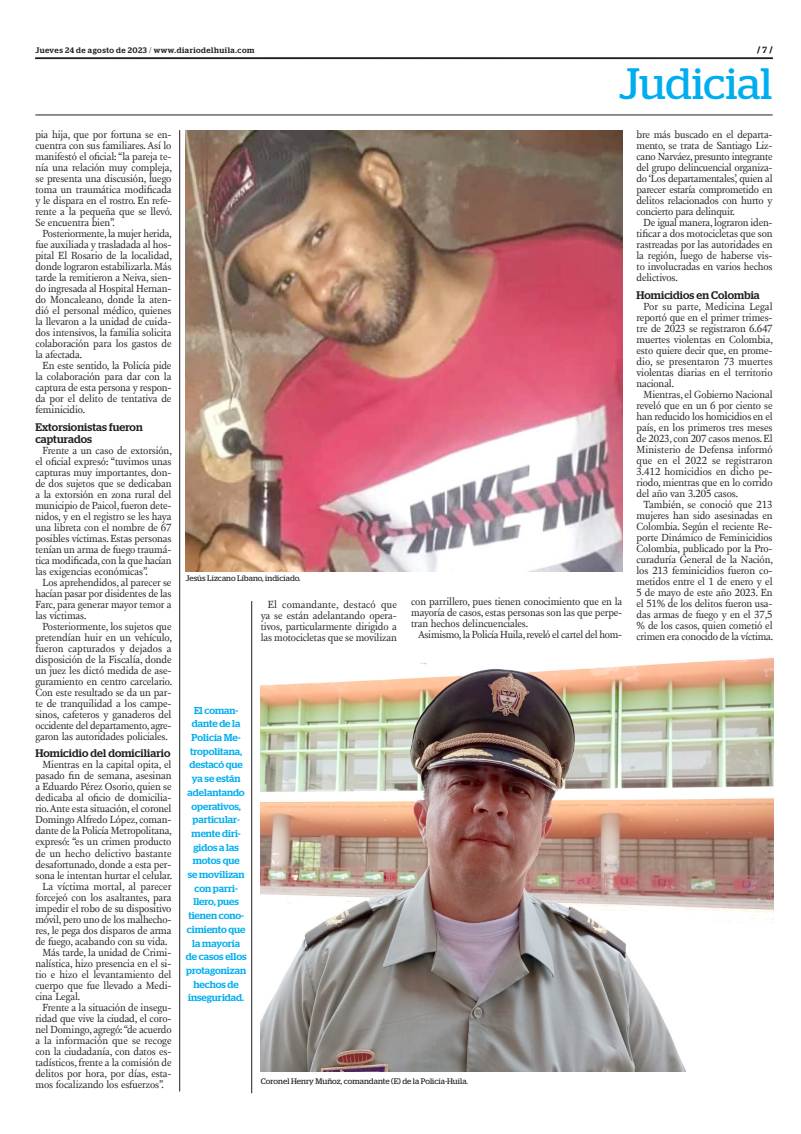
<style>
.page{position:relative;width:801px;height:1134px;background:#fff}
.page>*{position:absolute;margin:0;border:0;box-sizing:border-box;transform-origin:0 0}
.t1{font:43.9px "Stag";color:#00aeef}
.INTERTITULO{font:500 11px/12px "Stag";letter-spacing:.005em;color:#231f20}
.TEXTO{font:10.6px/11px "New Fournier BP";letter-spacing:-.01em;color:#231f20;text-align:justify}
.DESTACADO_AZUL{font:500 10px/13.7px "Stag";color:#00aeef;text-align:center}
.t2{font:700 9px "Stag";color:#231f20}
.PIE_DE_FOTO{font:8px "Stag";letter-spacing:.01em;color:#231f20}
.t3{font:500 8px "Stag";letter-spacing:.06em;color:#231f20}
.s1{font-weight:300}
.s2{font-weight:500}
</style>
<div class="page">
<svg style="left:35px;top:58px;width:738px;height:1px"></svg>
<hr style="left:35px;top:115px;width:737px;height:1px;background:#231f20">
<img style="left:186px;top:130px;width:436px;height:441px">
<img style="left:261px;top:658px;width:513px;height:413px">
<hr style="left:179px;top:130px;width:1px;height:961px;background:#231f20">
<hr style="left:251px;top:601px;width:1px;height:492px;background:#231f20">
<p class="t3" style="left:35px;top:45px;width:220px">Jueves 24 de agosto de 2023 <span class="s1">/</span> www.diariodelhuila.com</p>
<p class="t2" style="left:757px;top:45px;width:17px">/ <span class="s2">7</span> /</p>
<p class="t1" style="left:619px;top:59px;width:155px">Judicial</p>
<p class="TEXTO" style="left:35px;top:129px;width:138px">pia hija, que por fortuna se en&shy;cuentra con sus familiares. Así lo manifestó el oficial: “la pareja te&shy;nía una relación muy compleja, se presenta una discusión, luego toma un traumática modificada y le dispara en el rostro. En refe&shy;rente a la pequeña que se llevó.<br>Se encuentra bien”.</p>
<p class="TEXTO" style="left:35px;top:228px;width:138px;text-indent:7px">Posteriormente, la mujer herida, fue auxiliada y trasladada al hos&shy;pital El Rosario de la localidad, donde lograron estabilizarla. Más tarde la remitieron a Neiva, sien&shy;do ingresada al Hospital Hernan&shy;do Moncaleano, donde la aten&shy;dió el personal médico, quienes la llevaron a la unidad de cuida&shy;dos intensivos, la familia solicita colaboración para los gastos de la afectada.</p>
<p class="TEXTO" style="left:35px;top:360px;width:138px;text-indent:7px">En este sentido, la Policía pide la colaboración para dar con la captura de esta persona y respon&shy;da por el delito de tentativa de feminicidio.</p>
<p class="INTERTITULO" style="left:35px;top:421px;width:109px">Extorsionistas fueron capturados</p>
<p class="TEXTO" style="left:35px;top:445px;width:138px;text-indent:7px">Frente a un caso de extorsión, el oficial expresó: “tuvimos unas capturas muy importantes, don&shy;de dos sujetos que se dedicaban a la extorsión en zona rural del municipio de Paicol, fueron dete&shy;nidos, y en el registro se les haya una libreta con el nombre de 67 posibles víctimas. Estas personas tenían un arma de fuego traumá&shy;tica modificada, con la que hacían las exigencias económicas”.</p>
<p class="TEXTO" style="left:35px;top:577px;width:138px;text-indent:7px">Los aprehendidos, al parecer se hacían pasar por disidentes de las Farc, para generar mayor temor a las víctimas.</p>
<p class="TEXTO" style="left:35px;top:621px;width:138px;text-indent:7px">Posteriormente, los sujetos que pretendían huir en un vehículo, fueron capturados y dejados a disposición de la Fiscalía, donde un juez les dictó medida de ase&shy;guramiento en centro carcelario.<br>Con este resultado se da un par&shy;te de tranquilidad a los campe&shy;sinos, cafeteros y ganaderos del occidente del departamento, agre&shy;garon las autoridades policiales.</p>
<p class="INTERTITULO" style="left:35px;top:747px;width:137px">Homicidio del domiciliario</p>
<p class="TEXTO" style="left:35px;top:759px;width:138px;text-indent:7px">Mientras en la capital opita, el pasado fin de semana, asesinan a Eduardo Pérez Osorio, quien se dedicaba al oficio de domicilia&shy;rio. Ante esta situación, el coronel Domingo Alfredo López, coman&shy;dante de la Policía Metropolitana, expresó: “es un crimen producto de un hecho delictivo bastante desafortunado, donde a esta per&shy;sona le intentan hurtar el celular.</p>
<p class="TEXTO" style="left:35px;top:880px;width:138px;text-indent:7px">La víctima mortal, al parecer forcejeó con los asaltantes, para impedir el robo de su dispositivo móvil, pero uno de los malhecho&shy;res, le pega dos disparos de arma de fuego, acabando con su vida.</p>
<p class="TEXTO" style="left:35px;top:946px;width:138px;text-indent:7px">Más tarde, la unidad de Crimi&shy;nalística, hizo presencia en el si&shy;tio e hizo el levantamiento del cuerpo que fue llevado a Medi&shy;cina Legal.</p>
<p class="TEXTO" style="left:35px;top:1001px;width:138px;text-indent:7px">Frente a la situación de insegu&shy;ridad que vive la ciudad, el coro&shy;nel Domingo, agregó: “de acuerdo a la información que se recoge con la ciudadanía, con datos es&shy;tadísticos, frente a la comisión de delitos por hora, por días, esta&shy;mos focalizando los esfuerzos”.</p>
<p class="PIE_DE_FOTO" style="left:186px;top:573px;width:116px">Jesús Lizcano Líbano, indiciado.</p>
<p class="TEXTO" style="left:261px;top:599px;width:138px;text-indent:7px">El comandante, destacó que ya se están adelantando opera&shy;tivos, particularmente dirigido a las motocicletas que se movilizan</p>
<p class="TEXTO" style="left:411px;top:596px;width:213px">con parrillero, pues tienen conocimiento que en la mayoría de casos, estas personas son las que perpe&shy;tran hechos delincuenciales.</p>
<p class="TEXTO" style="left:418px;top:629px;width:206px">Asimismo, la Policía Huila, reveló el cartel del hom-</p>
<p class="DESTACADO_AZUL" style="left:186px;top:703px;width:62px">El coman&shy;dante de la<br>Policía Me&shy;tropolitana, destacó que ya se están adelantando operativos, particular&shy;mente diri&shy;gidos a las motos que<br>se movilizan con parri&shy;llero, pues tienen cono&shy;cimiento que la mayoría de casos ellos protagonizan hechos de inseguridad.</p>
<p class="PIE_DE_FOTO" style="left:261px;top:1077px;width:209px">Coronel Henry Muñoz, comandante (E) de la Policía-Huila.</p>
<p class="TEXTO" style="left:636px;top:129px;width:138px">bre más buscado en el departa&shy;mento, se trata de Santiago Liz&shy;cano Narváez, presunto integrante del grupo delincuencial organiza&shy;do ‘Los departamentales’, quien al parecer estaría comprometido en delitos relacionados con hurto y concierto para delinquir.</p>
<p class="TEXTO" style="left:636px;top:217px;width:138px;text-indent:7px">De igual manera, lograron iden&shy;tificar a dos motocicletas que son rastreadas por las autoridades en la región, luego de haberse vis&shy;to involucradas en varios hechos delictivos.</p>
<p class="INTERTITULO" style="left:636px;top:289px;width:125px">Homicidios en Colombia</p>
<p class="TEXTO" style="left:636px;top:301px;width:138px;text-indent:7px">Por su parte, Medicina Legal reportó que en el primer trimes&shy;tre de 2023 se registraron 6.647 muertes violentas en Colombia, esto quiere decir que, en prome&shy;dio, se presentaron 73 muertes violentas diarias en el territorio nacional.</p>
<p class="TEXTO" style="left:636px;top:389px;width:138px;text-indent:7px">Mientras, el Gobierno Nacional reveló que en un 6 por ciento se han reducido los homicidios en el país, en los primeros tres meses de 2023, con 207 casos menos.El Ministerio de Defensa informó que en el 2022 se registraron 3.412 homicidios en dicho pe&shy;riodo, mientras que en lo corrido del año van 3.205 casos.</p>
<p class="TEXTO" style="left:636px;top:499px;width:138px;text-indent:7px">También, se conoció que 213 mujeres han sido asesinadas en Colombia. Según el reciente Re&shy;porte Dinámico de Feminicidios Colombia, publicado por la Pro&shy;curaduría General de la Nación, los 213 feminicidios fueron co&shy;metidos entre el 1 de enero y el 5 de mayo de este año 2023. En el 51% de los delitos fueron usa&shy;das armas de fuego y en el 37,5 % de los casos, quien cometió el crimen era conocido de la víctima.</p>
</div>
